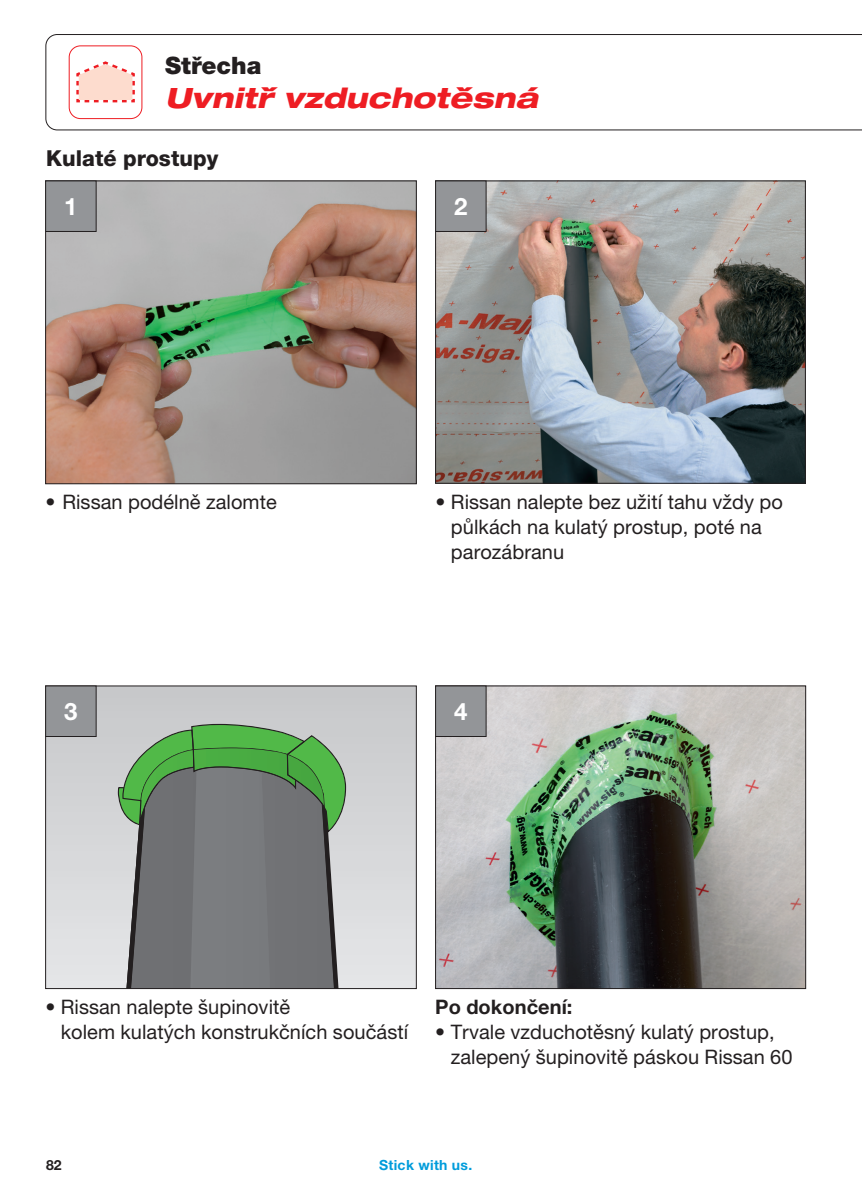
<style>
.page{position:relative;width:862px;height:1191px;background:#fff}
.page>*{position:absolute;margin:0;border:0;box-sizing:border-box;transform-origin:0 0}
.t1{font:italic 800 expanded 28px "Helvetica Neue LT Pro";letter-spacing:.005em;color:#ee1d23}
.t2{font:900 24px "Helvetica Neue LT Pro";letter-spacing:.005em;color:#231f20}
.t3{font:700 24px "Helvetica Neue LT Pro";color:#fff}
.t4{font:800 22px "Helvetica Neue LT Pro";letter-spacing:.005em;color:#231f20}
.t5{font:20px/25.2px "Helvetica Neue LT Pro";letter-spacing:.005em;color:#231f20}
.t6{font:700 20px "Helvetica Neue LT Pro";letter-spacing:.005em;color:#231f20}
.t7{font:700 14px "Helvetica Neue LT Pro";letter-spacing:.025em;color:#009cdb}
.t8{font:700 14px "Helvetica Neue LT Pro";color:#231f20}
</style>
<div class="page">
<svg style="left:45px;top:34px;width:817px;height:96px"></svg>
<svg style="left:75px;top:60px;width:61px;height:44px"></svg>
<div style="left:69px;top:45px;width:73px;height:74px;border:1px solid #ee1d23;border-radius:11px"></div>
<img style="left:47px;top:183px;width:367px;height:299px">
<div style="left:45px;top:181px;width:371px;height:303px;border:1px solid #231f20"></div>
<div style="left:46px;top:181px;width:50px;height:50px;background:#939598"></div>
<div style="left:45px;top:181px;width:51px;height:51px;border:1px solid #231f20"></div>
<svg style="left:47px;top:687px;width:367px;height:299px;background:#d3d4d6"></svg>
<svg style="left:100px;top:719px;width:260px;height:267px;background:#849386"></svg>
<div style="left:46px;top:686px;width:50px;height:50px;background:#939598"></div>
<div style="left:45px;top:685px;width:51px;height:51px;border:1px solid #231f20"></div>
<img style="left:437px;top:687px;width:367px;height:299px">
<div style="left:435px;top:685px;width:371px;height:303px;border:1px solid #231f20"></div>
<div style="left:435px;top:686px;width:51px;height:50px;background:#939598"></div>
<div style="left:435px;top:685px;width:51px;height:51px;border:1px solid #231f20"></div>
<img style="left:437px;top:183px;width:366px;height:298px">
<div style="left:435px;top:181px;width:370px;height:302px;border:1px solid #231f20"></div>
<div style="left:435px;top:181px;width:51px;height:50px;background:#939598"></div>
<div style="left:435px;top:181px;width:51px;height:51px;border:1px solid #231f20"></div>
<p class="t2" style="left:165px;top:51px;width:98px">Střecha</p>
<h1 class="t1" style="left:165px;top:80px;width:375px">Uvnitř vzduchotěsná</h1>
<p class="t4" style="left:46px;top:145px;width:174px">Kulaté prostupy</p>
<p class="t3" style="left:64px;top:191px;width:15px">1</p>
<p class="t3" style="left:454px;top:191px;width:15px">2</p>
<p class="t5" style="left:45px;top:489px;width:233px">• Rissan podélně zalomte</p>
<p class="t5" style="left:451px;top:489px;width:333px;text-indent:-15px">• Rissan nalepte bez užití tahu vždy po půlkách na kulatý prostup, poté na parozábranu</p>
<p class="t3" style="left:64px;top:696px;width:15px">3</p>
<p class="t3" style="left:454px;top:696px;width:15px">4</p>
<p class="t5" style="left:61px;top:993px;width:349px;text-indent:-15px">• Rissan nalepte šupinovitě<br>kolem kulatých konstrukčních součástí</p>
<p class="t6" style="left:435px;top:994px;width:139px">Po dokončení:</p>
<p class="t5" style="left:451px;top:1019px;width:343px;text-indent:-15px">• Trvale vzduchotěsný kulatý prostup, zalepený šupinovitě páskou Rissan 60</p>
<p class="t8" style="left:46px;top:1156px;width:17px">82</p>
<p class="t7" style="left:379px;top:1156px;width:95px">Stick with us.</p>
</div>
